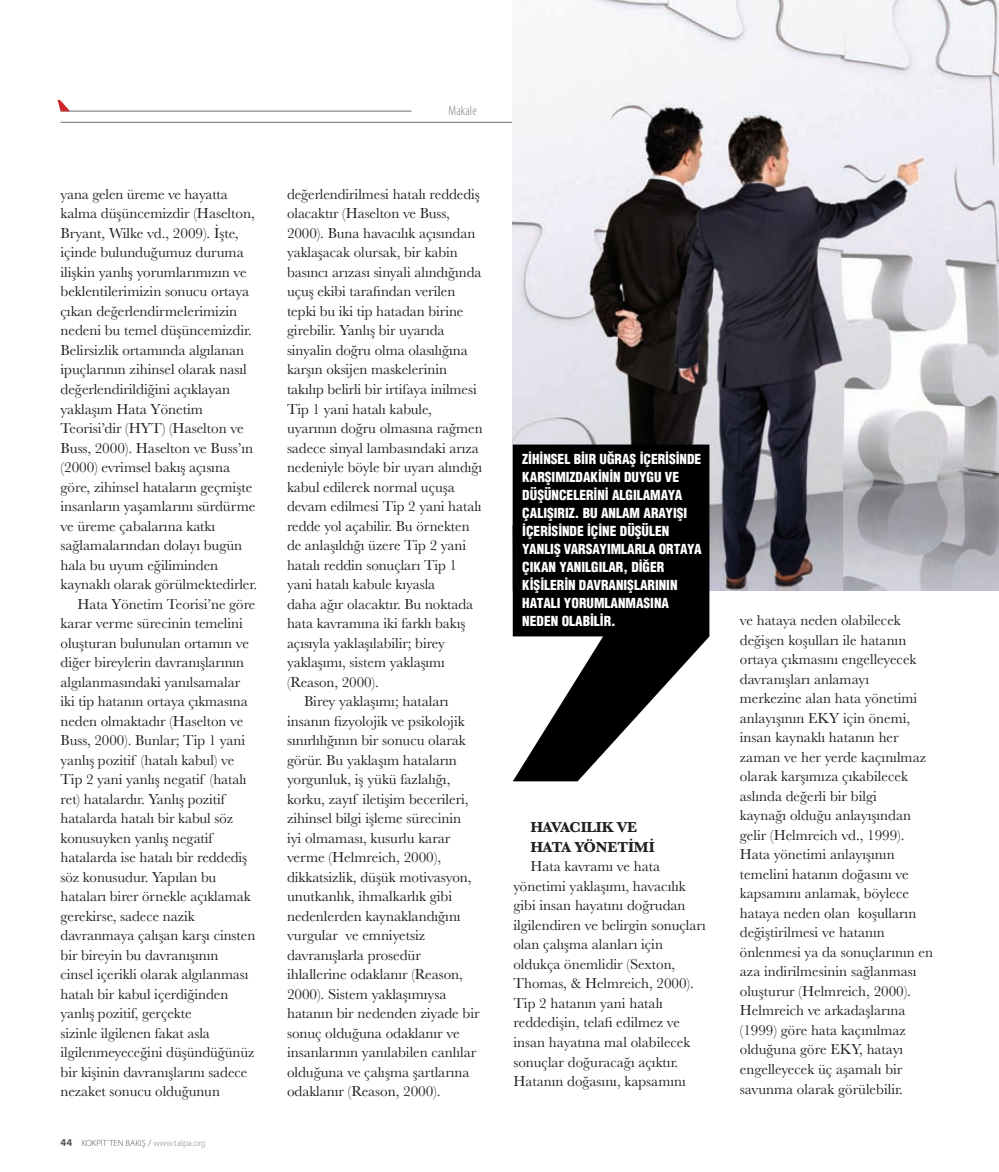
<style>
.page{position:relative;width:999px;height:1172px;background:#fff}
.page>*{position:absolute;margin:0;border:0;box-sizing:border-box;transform-origin:0 0}
.t1{font:15px/19.5px "Baskerville";letter-spacing:-.005em;color:#231f20}
.t2{font:700 15px/19.5px "Baskerville";letter-spacing:-.01em;color:#231f20}
.t3{font:13.5px/18px "Helvetica Condensed Black Tr";color:#fff}
.t4{font:300 condensed 13.5px "Myriad Pro";letter-spacing:.01em;color:#808285}
.t5{font:300 9px "Myriad Pro";color:#57585a}
.s1{font-weight:700;font-size:10.5px}
.s2{color:#808285}
</style>
<div class="page">
<hr style="left:61px;top:122px;width:875px;height:1px;background:#6c6d70">
<img style="left:513px;top:0;width:486px;height:590px">
<hr style="left:61px;top:111px;width:350px;height:1px;background:#6c6d70">
<svg style="left:58px;top:100px;width:12px;height:11px"></svg>
<svg style="left:513px;top:444px;width:196px;height:337px;fill:#000001"></svg>
<p class="t1" style="left:61px;top:184px;width:169px">yana gelen üreme ve hayatta</p>
<p class="t1" style="left:61px;top:204px;width:196px">kalma düşüncemizdir (Haselton,</p>
<p class="t1" style="left:61px;top:223px;width:180px">Bryant, Wilke vd., 2009). İşte,</p>
<p class="t1" style="left:61px;top:243px;width:185px">içinde bulunduğumuz duruma</p>
<p class="t1" style="left:61px;top:262px;width:188px">ilişkin yanlış yorumlarımızın ve</p>
<p class="t1" style="left:61px;top:282px;width:190px">beklentilerimizin sonucu ortaya</p>
<p class="t1" style="left:61px;top:301px;width:178px">çıkan değerlendirmelerimizin</p>
<p class="t1" style="left:61px;top:321px;width:193px">nedeni bu temel düşüncemizdir.</p>
<p class="t1" style="left:61px;top:340px;width:185px">Belirsizlik ortamında algılanan</p>
<p class="t1" style="left:61px;top:360px;width:188px">ipuçlarının zihinsel olarak nasıl</p>
<p class="t1" style="left:61px;top:379px;width:171px">değerlendirildiğini açıklayan</p>
<p class="t1" style="left:61px;top:399px;width:144px">yaklaşım Hata Yönetim</p>
<p class="t1" style="left:61px;top:418px;width:185px">Teorisi’dir (HYT) (Haselton ve</p>
<p class="t1" style="left:61px;top:438px;width:194px">Buss, 2000). Haselton ve Buss’ın</p>
<p class="t1" style="left:61px;top:457px;width:171px">(2000) evrimsel bakış açısına</p>
<p class="t1" style="left:61px;top:477px;width:193px">göre, zihinsel hataların geçmişte</p>
<p class="t1" style="left:61px;top:496px;width:196px">insanların yaşamlarını sürdürme</p>
<p class="t1" style="left:61px;top:516px;width:156px">ve üreme çabalarına katkı</p>
<p class="t1" style="left:61px;top:535px;width:183px">sağlamalarından dolayı bugün</p>
<p class="t1" style="left:61px;top:555px;width:159px">hala bu uyum eğiliminden</p>
<p class="t1" style="left:61px;top:574px;width:198px">kaynaklı olarak görülmektedirler.</p>
<p class="t1" style="left:78px;top:594px;width:179px">Hata Yönetim Teorisi’ne göre</p>
<p class="t1" style="left:61px;top:613px;width:184px">karar verme sürecinin temelini</p>
<p class="t1" style="left:61px;top:633px;width:190px">oluşturan bulunulan ortamın ve</p>
<p class="t1" style="left:61px;top:652px;width:185px">diğer bireylerin davranışlarının</p>
<p class="t1" style="left:61px;top:672px;width:181px">algılanmasındaki yanılsamalar</p>
<p class="t1" style="left:61px;top:691px;width:189px">iki tip hatanın ortaya çıkmasına</p>
<p class="t1" style="left:61px;top:711px;width:184px">neden olmaktadır (Haselton ve</p>
<p class="t1" style="left:61px;top:730px;width:186px">Buss, 2000). Bunlar; Tip 1 yani</p>
<p class="t1" style="left:61px;top:750px;width:175px">yanlış pozitif (hatalı kabul) ve</p>
<p class="t1" style="left:61px;top:769px;width:188px">Tip 2 yani yanlış negatif (hatalı</p>
<p class="t1" style="left:61px;top:789px;width:166px">ret) hatalardır. Yanlış pozitif</p>
<p class="t1" style="left:61px;top:808px;width:174px">hatalarda hatalı bir kabul söz</p>
<p class="t1" style="left:61px;top:828px;width:153px">konusuyken yanlış negatif</p>
<p class="t1" style="left:61px;top:847px;width:188px">hatalarda ise hatalı bir reddediş</p>
<p class="t1" style="left:61px;top:867px;width:157px">söz konusudur. Yapılan bu</p>
<p class="t1" style="left:61px;top:886px;width:191px">hataları birer örnekle açıklamak</p>
<p class="t1" style="left:61px;top:906px;width:136px">gerekirse, sadece nazik</p>
<p class="t1" style="left:61px;top:925px;width:196px">davranmaya çalışan karşı cinsten</p>
<p class="t1" style="left:61px;top:945px;width:159px">bir bireyin bu davranışının</p>
<p class="t1" style="left:61px;top:964px;width:190px">cinsel içerikli olarak algılanması</p>
<p class="t1" style="left:61px;top:984px;width:169px">hatalı bir kabul içerdiğinden</p>
<p class="t1" style="left:61px;top:1003px;width:132px">yanlış pozitif, gerçekte</p>
<p class="t1" style="left:61px;top:1023px;width:151px">sizinle ilgilenen fakat asla</p>
<p class="t1" style="left:61px;top:1042px;width:195px">ilgilenmeyeceğini düşündüğünüz</p>
<p class="t1" style="left:61px;top:1062px;width:188px">bir kişinin davranışlarını sadece</p>
<p class="t1" style="left:61px;top:1081px;width:161px">nezaket sonucu olduğunun</p>
<p class="t5" style="left:61px;top:1137px;width:147px"><span class="s1">44</span> KOKPİT’TEN BAKIŞ / <span class="s2">www.talpa.org</span></p>
<p class="t4" style="left:448px;top:104px;width:30px">Makale</p>
<p class="t1" style="left:287px;top:184px;width:194px">değerlendirilmesi hatalı reddediş</p>
<p class="t1" style="left:287px;top:204px;width:164px">olacaktır (Haselton ve Buss,</p>
<p class="t1" style="left:287px;top:223px;width:190px">2000). Buna havacılık açısından</p>
<p class="t1" style="left:287px;top:243px;width:172px">yaklaşacak olursak, bir kabin</p>
<p class="t1" style="left:287px;top:262px;width:196px">basıncı arızası sinyali alındığında</p>
<p class="t1" style="left:287px;top:282px;width:170px">uçuş ekibi tarafından verilen</p>
<p class="t1" style="left:287px;top:301px;width:178px">tepki bu iki tip hatadan birine</p>
<p class="t1" style="left:287px;top:321px;width:159px">girebilir. Yanlış bir uyarıda</p>
<p class="t1" style="left:287px;top:340px;width:182px">sinyalin doğru olma olasılığına</p>
<p class="t1" style="left:287px;top:360px;width:161px">karşın oksijen maskelerinin</p>
<p class="t1" style="left:287px;top:379px;width:191px">takılıp belirli bir irtifaya inilmesi</p>
<p class="t1" style="left:287px;top:399px;width:146px">Tip 1 yani hatalı kabule,</p>
<p class="t1" style="left:287px;top:418px;width:197px">uyarının doğru olmasına rağmen</p>
<p class="t1" style="left:287px;top:438px;width:193px">sadece sinyal lambasındaki arıza</p>
<p class="t1" style="left:287px;top:457px;width:197px">nedeniyle böyle bir uyarı alındığı</p>
<p class="t1" style="left:287px;top:477px;width:169px">kabul edilerek normal uçuşa</p>
<p class="t1" style="left:287px;top:496px;width:196px">devam edilmesi Tip 2 yani hatalı</p>
<p class="t1" style="left:287px;top:516px;width:184px">redde yol açabilir. Bu örnekten</p>
<p class="t1" style="left:287px;top:535px;width:181px">de anlaşıldığı üzere Tip 2 yani</p>
<p class="t1" style="left:287px;top:555px;width:172px">hatalı reddin sonuçları Tip 1</p>
<p class="t1" style="left:287px;top:574px;width:150px">yani hatalı kabule kıyasla</p>
<p class="t1" style="left:287px;top:594px;width:188px">daha ağır olacaktır. Bu noktada</p>
<p class="t1" style="left:287px;top:613px;width:180px">hata kavramına iki farklı bakış</p>
<p class="t1" style="left:287px;top:633px;width:160px">açısıyla yaklaşılabilir; birey</p>
<p class="t1" style="left:287px;top:652px;width:159px">yaklaşımı, sistem yaklaşımı</p>
<p class="t1" style="left:287px;top:672px;width:93px">(Reason, 2000).</p>
<p class="t1" style="left:304px;top:691px;width:146px">Birey yaklaşımı; hataları</p>
<p class="t1" style="left:287px;top:711px;width:179px">insanın fizyolojik ve psikolojik</p>
<p class="t1" style="left:287px;top:730px;width:180px">sınırlılığının bir sonucu olarak</p>
<p class="t1" style="left:287px;top:750px;width:171px">görür. Bu yaklaşım hataların</p>
<p class="t1" style="left:287px;top:769px;width:165px">yorgunluk, iş yükü fazlalığı,</p>
<p class="t1" style="left:287px;top:789px;width:183px">korku, zayıf iletişim becerileri,</p>
<p class="t1" style="left:287px;top:808px;width:176px">zihinsel bilgi işleme sürecinin</p>
<p class="t1" style="left:287px;top:828px;width:165px">iyi olmaması, kusurlu karar</p>
<p class="t1" style="left:287px;top:847px;width:156px">verme (Helmreich, 2000),</p>
<p class="t1" style="left:287px;top:867px;width:186px">dikkatsizlik, düşük motivasyon,</p>
<p class="t1" style="left:287px;top:886px;width:167px">unutkanlık, ihmalkarlık gibi</p>
<p class="t1" style="left:287px;top:906px;width:175px">nedenlerden kaynaklandığını</p>
<p class="t1" style="left:287px;top:925px;width:140px">vurgular ve emniyetsiz</p>
<p class="t1" style="left:287px;top:945px;width:135px">davranışlarla prosedür</p>
<p class="t1" style="left:287px;top:964px;width:178px">ihlallerine odaklanır (Reason,</p>
<p class="t1" style="left:287px;top:984px;width:161px">2000). Sistem yaklaşımıysa</p>
<p class="t1" style="left:287px;top:1003px;width:194px">hatanın bir nedenden ziyade bir</p>
<p class="t1" style="left:287px;top:1023px;width:174px">sonuç olduğuna odaklanır ve</p>
<p class="t1" style="left:287px;top:1042px;width:191px">insanlarının yanılabilen canlılar</p>
<p class="t1" style="left:287px;top:1062px;width:184px">olduğuna ve çalışma şartlarına</p>
<p class="t1" style="left:287px;top:1081px;width:155px">odaklanır (Reason, 2000).</p>
<p class="t3" style="left:522px;top:450px;width:181px">ZİHİNSEL BİIR UĞRAŞ İÇERİSİNDE<br>KARŞIMIZDAKİNİN DUYGU VE<br>DÜŞÜNCELERİNİ ALGILAMAYA<br>ÇALIŞIRIZ. BU ANLAM ARAYIŞI<br>İÇERİSİNDE İÇİNE DÜŞÜLEN<br>YANLIŞ VARSAYIMLARLA ORTAYA<br>ÇIKAN YANILGILAR, DİĞER<br>KİŞİLERİN DAVRANIŞLARININ<br>HATALI YORUMLANMASINA<br>NEDEN OLABİLİR.</p>
<p class="t2" style="left:530px;top:817px;width:126px">HAVACILIK VE<br>HATA YÖNETIMI</p>
<p class="t1" style="left:513px;top:857px;width:194px;text-indent:17px">Hata kavramı ve hata yönetimi yaklaşımı, havacılık gibi insan hayatını doğrudan ilgilendiren ve belirgin sonuçları olan çalışma alanları için oldukça önemlidir (Sexton,<br>Thomas, &amp; Helmreich, 2000).<br>Tip 2 hatanın yani hatalı reddedişin, telafi edilmez ve insan hayatına mal olabilecek sonuçlar doğuracağı açıktır.<br>Hatanın doğasını, kapsamını</p>
<p class="t1" style="left:740px;top:611px;width:195px">ve hataya neden olabilecek değişen koşulları ile hatanın ortaya çıkmasını engelleyecek davranışları anlamayı merkezine alan hata yönetimi anlayışının EKY için önemi, insan kaynaklı hatanın her zaman ve her yerde kaçınılmaz olarak karşımıza çıkabilecek aslında değerli bir bilgi<br>kaynağı olduğu anlayışından gelir (Helmreich vd., 1999).<br>Hata yönetimi anlayışının temelini hatanın doğasını ve kapsamını anlamak, böylece hataya neden olan koşulların değiştirilmesi ve hatanın önlenmesi ya da sonuçlarının en aza indirilmesinin sağlanması oluşturur (Helmreich, 2000).<br>Helmreich ve arkadaşlarına (1999) göre hata kaçınılmaz olduğuna göre EKY, hatayı engelleyecek üç aşamalı bir savunma olarak görülebilir.</p>
</div>
